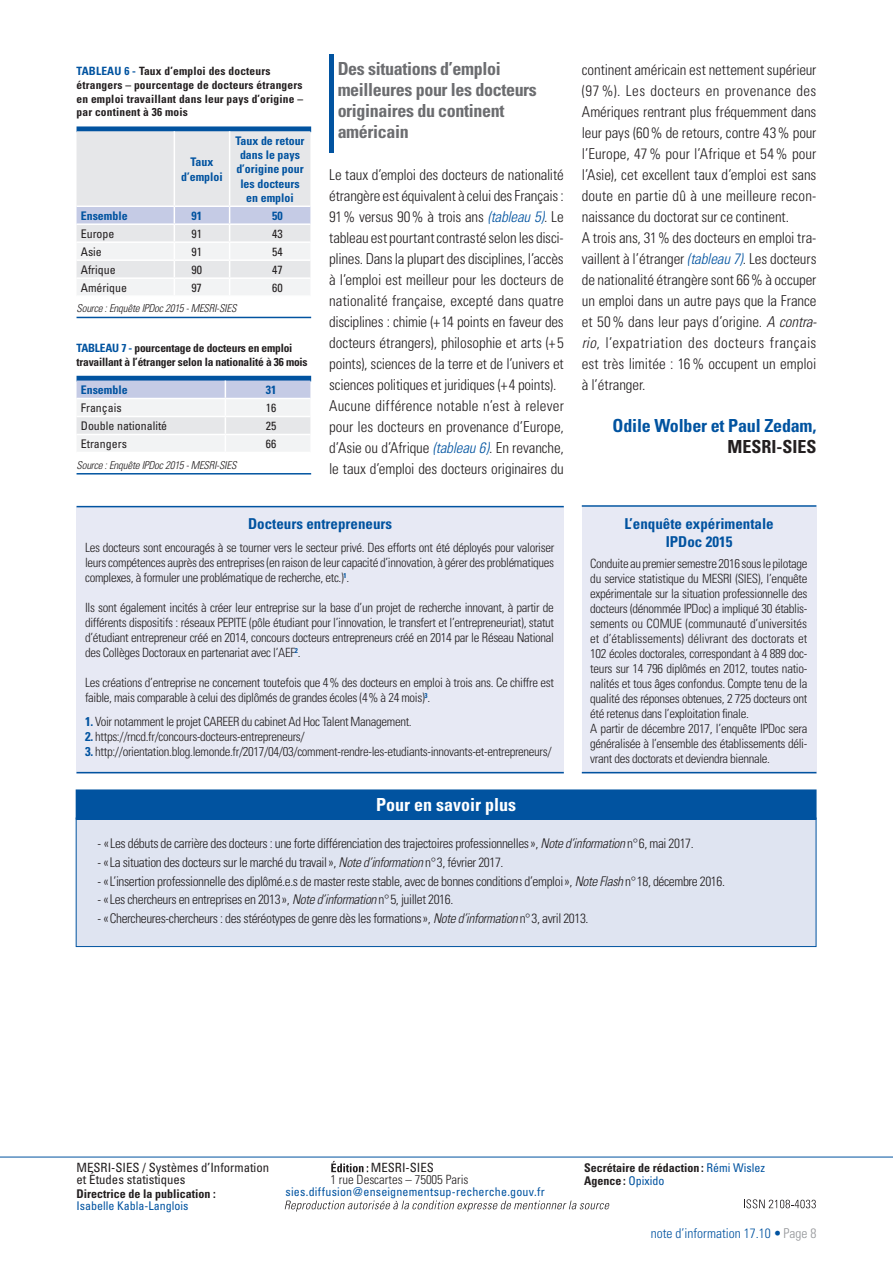
<style>
.page{position:relative;width:893px;height:1263px;background:#fff}
.page>*{position:absolute;margin:0;border:0;box-sizing:border-box;transform-origin:0 0}
.t1{font:700 condensed 18px/21px "Univers LT Std";letter-spacing:-.02em;color:#6c6d70}
.t2{font:700 condensed 18px "Univers LT Std";letter-spacing:-.01em;color:#0153a0}
.t3{font:700 condensed 18px "Univers LT Std";color:#fff}
.t4{font:700 condensed 18px "Univers LT Std";color:#231f20}
.t5{font:300 condensed 15px/21px "Univers LT Std";letter-spacing:-.005em;color:#231f20}
.t6{font:700 condensed 15px/18px "Univers LT Std";color:#0153a0;text-align:center}
.t7{font:300 condensed 13.5px "Univers";color:#0153a0}
.t8{font:300 condensed 13.35px "Univers LT Std";letter-spacing:-.03em;color:#231f20}
.t9{font:300 condensed 12.75px/15px "Univers LT Std";letter-spacing:-.025em;color:#231f20;text-align:justify}
.t10{font:condensed 12.75px/12px "Univers LT Std";color:#231f20}
.t11{font:300 condensed 12.75px "Univers LT Std";color:#231f20}
.t12{font:700 condensed 12px "Univers";color:#231f20}
.t13{font:condensed 12px "Univers";letter-spacing:.01em;color:#0153a0}
.t14{font:700 condensed 11.85px/14.2px "Univers";color:#0153a0;text-align:center}
.t15{font:condensed 11.85px "Univers";color:#231f20}
.t16{font:700 condensed 11.4px/13.8px "Univers LT Std";letter-spacing:.015em;color:#231f20}
.t17{font:700 condensed 11.4px/13.8px "Univers LT Std";letter-spacing:-.015em;color:#231f20}
.t18{font:italic 300 condensed 10.8px "Univers";letter-spacing:-.02em;color:#231f20}
.s1{color:#0153a0}
.s2{font-family:"Univers";font-style:italic;color:#0153a0}
.s3{font-weight:700;color:#0153a0}
.s4{font-style:italic}
.s5{font-weight:400;color:#0153a0}
.s6{font-weight:700}
.s7{color:#939598}
</style>
<div class="page">
<hr style="left:329px;top:54px;width:4px;height:99px;background:#0153a0">
<div style="left:77px;top:126px;width:234px;height:6px;background:#0153a0"></div>
<hr style="left:77px;top:317px;width:234px;height:1px;background:#0153a0">
<svg style="left:77px;top:131px;width:233px;height:164px"></svg>
<div style="left:77px;top:376px;width:234px;height:5px;background:#0153a0"></div>
<hr style="left:77px;top:473px;width:234px;height:1px;background:#0153a0">
<svg style="left:77px;top:381px;width:233px;height:70px"></svg>
<div style="left:77px;top:507px;width:487px;height:266px;background:#e7e9f4"></div>
<hr style="left:77px;top:506px;width:487px;height:1px;background:#0153a0">
<hr style="left:77px;top:772px;width:487px;height:1px;background:#0153a0">
<div style="left:582px;top:507px;width:234px;height:266px;background:#e7e9f4"></div>
<hr style="left:582px;top:505px;width:234px;height:2px;background:#0153a0">
<hr style="left:582px;top:772px;width:234px;height:1px;background:#0153a0">
<svg style="left:331px;top:1161px;width:37px;height:11px"></svg>
<svg style="left:744px;top:1199px;width:72px;height:9px"></svg>
<svg style="left:285px;top:1200px;width:325px;height:11px"></svg>
<hr style="left:0;top:1157px;width:893px;height:1px;background:#0153a0">
<div style="left:76px;top:818px;width:740px;height:129px;background:#dfe4f1;border:1px solid #0153a0"></div>
<div style="left:76px;top:790px;width:740px;height:29px;background:#0153a0"></div>
<div style="left:76px;top:789px;width:740px;height:30px;border:1px solid #0153a0"></div>
<p class="t16" style="left:77px;top:64px;width:228px"><span class="s1">TABLEAU 6 -</span> Taux d’emploi des docteurs étrangers – pourcentage de docteurs étrangers en emploi travaillant dans leur pays d’origine – par continent à 36 mois</p>
<p class="t14" style="left:181px;top:155px;width:43px">Taux d’emploi</p>
<p class="t14" style="left:235px;top:134px;width:71px">Taux de retour dans le pays d’origine pour les docteurs en emploi</p>
<p class="t14" style="left:81px;top:209px;width:48px">Ensemble</p>
<p class="t14" style="left:191px;top:209px;width:12px">91</p>
<p class="t14" style="left:272px;top:209px;width:12px">50</p>
<p class="t15" style="left:81px;top:226px;width:35px">Europe</p>
<p class="t15" style="left:191px;top:226px;width:12px">91</p>
<p class="t15" style="left:272px;top:226px;width:12px">43</p>
<p class="t15" style="left:81px;top:244px;width:23px">Asie</p>
<p class="t15" style="left:191px;top:244px;width:12px">91</p>
<p class="t15" style="left:272px;top:244px;width:12px">54</p>
<p class="t15" style="left:81px;top:262px;width:36px">Afrique</p>
<p class="t15" style="left:191px;top:262px;width:12px">90</p>
<p class="t15" style="left:272px;top:262px;width:12px">47</p>
<p class="t15" style="left:81px;top:280px;width:48px">Amérique</p>
<p class="t15" style="left:191px;top:280px;width:12px">97</p>
<p class="t15" style="left:272px;top:280px;width:12px">60</p>
<p class="t18" style="left:77px;top:302px;width:161px">Source : Enquête IPDoc 2015 - MESRI-SIES</p>
<p class="t17" style="left:77px;top:341px;width:233px"><span class="s1">TABLEAU 7 -</span> pourcentage de docteurs en emploi travaillant à l’étranger selon la nationalité à 36 mois</p>
<p class="t14" style="left:81px;top:383px;width:48px">Ensemble</p>
<p class="t14" style="left:266px;top:383px;width:12px">31</p>
<p class="t15" style="left:81px;top:400px;width:42px">Français</p>
<p class="t15" style="left:266px;top:400px;width:12px">16</p>
<p class="t15" style="left:81px;top:418px;width:88px">Double nationalité</p>
<p class="t15" style="left:266px;top:418px;width:12px">25</p>
<p class="t15" style="left:81px;top:436px;width:48px">Etrangers</p>
<p class="t15" style="left:266px;top:436px;width:12px">66</p>
<p class="t18" style="left:77px;top:458px;width:161px">Source : Enquête IPDoc 2015 - MESRI-SIES</p>
<h1 class="t1" style="left:338px;top:58px;width:201px">Des situations d’emploi meilleures pour les docteurs originaires du continent américain</h1>
<p class="t5" style="left:329px;top:164px;width:236px">Le taux d’emploi des docteurs de nationalité étrangère est équivalent à celui des Français :<br>91% versus 90% à trois ans <span class="s2">(tableau 5)</span>. Le tableau est pourtant contrasté selon les disci&shy;plines. Dans la plupart des disciplines, l’accès à l’emploi est meilleur pour les docteurs de nationalité française, excepté dans quatre disciplines : chimie (+14 points en faveur des docteurs étrangers), philosophie et arts (+5 points), sciences de la terre et de l’univers et sciences politiques et juridiques (+4 points).<br>Aucune différence notable n’est à relever pour les docteurs en provenance d’Europe, d’Asie ou d’Afrique <span class="s2">(tableau 6)</span>. En revanche, le taux d’emploi des docteurs originaires du</p>
<p class="t6" style="left:248px;top:514px;width:146px">Docteurs entrepreneurs</p>
<p class="t9" style="left:85px;top:540px;width:471px">Les docteurs sont encouragés à se tourner vers le secteur privé. Des efforts ont été déployés pour valoriser leurs compétences auprès des entreprises (en raison de leur capacité d’innovation, à gérer des problématiques complexes, à formuler une problématique de recherche, etc.)<sup>1</sup>.</p>
<p class="t9" style="left:85px;top:600px;width:471px">Ils sont également incités à créer leur entreprise sur la base d’un projet de recherche innovant, à partir de différents dispositifs : réseaux PEPITE (pôle étudiant pour l’innovation, le transfert et l’entrepreneuriat), statut d’étudiant entrepreneur créé en 2014, concours docteurs entrepreneurs créé en 2014 par le Réseau National des Collèges Doctoraux en partenariat avec l’AEF<sup>2</sup>.</p>
<p class="t9" style="left:85px;top:675px;width:471px">Les créations d’entreprise ne concernent toutefois que 4% des docteurs en emploi à trois ans. Ce chiffre est faible, mais comparable à celui des diplômés de grandes écoles (4% à 24 mois)<sup>3</sup>.</p>
<p class="t9" style="left:85px;top:714px;width:328px"><span class="s3">1.</span> Voir notamment le projet CAREER du cabinet Ad Hoc Talent Management.</p>
<p class="t9" style="left:85px;top:729px;width:221px"><span class="s3">2.</span> https://rncd.fr/concours-docteurs-entrepreneurs/</p>
<p class="t9" style="left:85px;top:744px;width:468px"><span class="s3">3.</span> http://orientation.blog.lemonde.fr/2017/04/03/comment-rendre-les-etudiants-innovants-et-entrepreneurs/</p>
<p class="t5" style="left:582px;top:59px;width:236px">continent américain est nettement supérieur (97 %). Les docteurs en provenance des Amériques rentrant plus fréquemment dans leur pays (60% de retours, contre 43% pour l’Europe, 47% pour l’Afrique et 54% pour l’Asie), cet excellent taux d’emploi est sans doute en partie dû à une meilleure recon&shy;naissance du doctorat sur ce continent.<br>A trois ans, 31% des docteurs en emploi tra&shy;vaillent à l’étranger <span class="s2">(tableau 7)</span>. Les docteurs de nationalité étrangère sont 66% à occuper un emploi dans un autre pays que la France et 50% dans leur pays d’origine. <span class="s4">A contra&shy;rio</span>, l’expatriation des docteurs français est très limitée : 16% occupent un emploi à l’étranger.</p>
<h1 class="t2" style="left:613px;top:415px;width:205px">Odile Wolber et Paul Zedam,</h1>
<h1 class="t4" style="left:727px;top:436px;width:91px">MESRI-SIES</h1>
<p class="t6" style="left:624px;top:514px;width:151px">L’enquête expérimentale<br>IPDoc 2015</p>
<p class="t9" style="left:590px;top:556px;width:219px;text-align:left">Conduite au premier semestre 2016 sous le pilotage du service statistique du MESRI (SIES), l’enquête expérimentale sur la situation professionnelle des docteurs (dénommée IPDoc) a impliqué 30 établis&shy;sements ou COMUE (communauté d’universités et d’établissements) délivrant des doctorats et 102 écoles doctorales, correspondant à 4 889 doc&shy;teurs sur 14 796 diplômés en 2012, toutes natio&shy;nalités et tous âges confondus. Compte tenu de la qualité des réponses obtenues, 2 725 docteurs ont été retenus dans l’exploitation finale.<br>A partir de décembre 2017, l’enquête IPDoc sera généralisée à l’ensemble des établissements déli&shy;vrant des doctorats et deviendra biennale.</p>
<h1 class="t3" style="left:376px;top:793px;width:141px">Pour en savoir plus</h1>
<p class="t8" style="left:98px;top:835px;width:598px">- «Les débuts de carrière des docteurs : une forte différenciation des trajectoires professionnelles», <span class="s4">Note d’information</span> n°6, mai 2017.</p>
<p class="t8" style="left:98px;top:854px;width:407px">- «La situation des docteurs sur le marché du travail», <span class="s4">Note d’information</span> n°3, février 2017.</p>
<p class="t8" style="left:98px;top:873px;width:629px">- «L’insertion professionnelle des diplômé.e.s de master reste stable, avec de bonnes conditions d’emploi», <span class="s4">Note Flash</span> n°18, décembre 2016.</p>
<p class="t8" style="left:98px;top:892px;width:357px">- «Les chercheurs en entreprises en 2013», <span class="s4">Note d’information</span> n°5, juillet 2016.</p>
<p class="t8" style="left:98px;top:910px;width:492px">- «Chercheures-chercheurs : des stéréotypes de genre dès les formations», <span class="s4">Note d’information</span> n°3, avril 2013.</p>
<p class="t10" style="left:77px;top:1161px;width:194px">MESRI-SIES / Systèmes d’Information et Études statistiques</p>
<p class="t10" style="left:371px;top:1161px;width:65px">MESRI-SIES</p>
<p class="t11" style="left:330px;top:1172px;width:140px">1 rue Descartes – 75005 Paris</p>
<p class="t13" style="left:286px;top:1184px;width:261px">sies.diffusion@enseignementsup-recherche.gouv.fr</p>
<p class="t12" style="left:77px;top:1186px;width:141px">Directrice de la publication :</p>
<p class="t13" style="left:77px;top:1198px;width:113px">Isabelle Kabla-Langlois</p>
<p class="t12" style="left:584px;top:1160px;width:182px">Secrétaire de rédaction: <span class="s5">Rémi Wislez</span></p>
<p class="t12" style="left:584px;top:1173px;width:82px">Agence: <span class="s5">Opixido</span></p>
<p class="t7" style="left:651px;top:1225px;width:167px">note d’information 17.10 <span class="s6">•</span> <span class="s7">Page 8</span></p>
</div>
